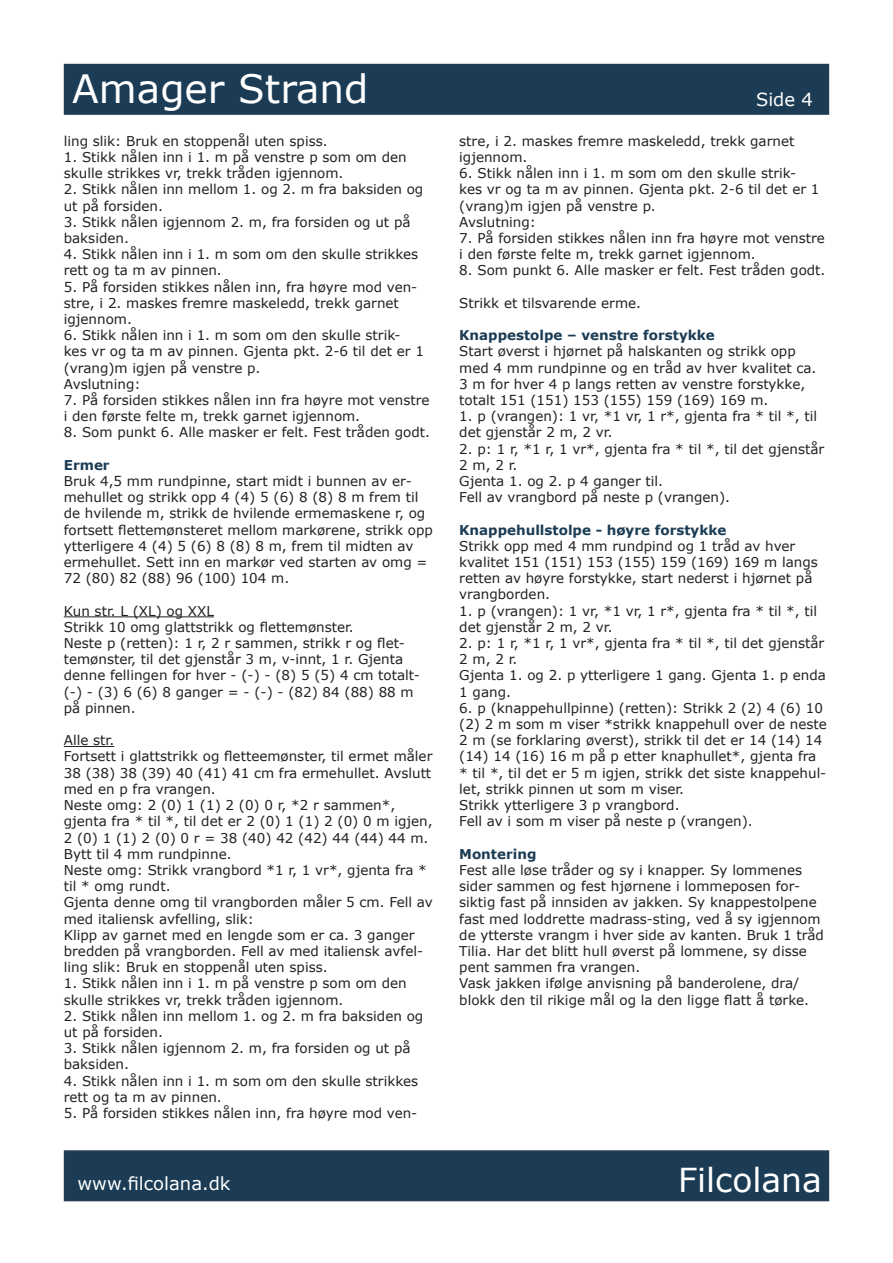
<style>
.page{position:relative;width:893px;height:1263px;background:#fff}
.page>*{position:absolute;margin:0;border:0;box-sizing:border-box;transform-origin:0 0}
.t1{font:39px "Verdana";color:#fff}
.t2{font:33px "Verdana";color:#fff}
.t3{font:18px "Verdana";color:#fff}
.krop{font:13.5px/16.2px "Verdana";color:#231f20}
.krop-2{font:700 13.5px "Verdana";color:#1b3c54}
</style>
<div class="page">
<div style="left:64px;top:64px;width:765px;height:51px;background:#1b3c54;border:2px solid #243c54"></div>
<div style="left:64px;top:1150px;width:765px;height:51px;background:#1b3c54;border:2px solid #243c54"></div>
<hr style="left:64px;top:616px;width:150px;height:1px;background:#231f20">
<hr style="left:64px;top:746px;width:50px;height:1px;background:#231f20">
<h1 class="t1" style="left:72px;top:62px;width:298px">Amager Strand</h1>
<p class="krop" style="left:64px;top:133px;width:265px">ling slik: Bruk en stoppenål uten spiss.</p>
<p class="krop" style="left:64px;top:149px;width:345px">1. Stikk nålen inn i 1. m på venstre p som om den skulle strikkes vr, trekk tråden igjennom.</p>
<p class="krop" style="left:64px;top:181px;width:361px">2. Stikk nålen inn mellom 1. og 2. m fra baksiden og ut på forsiden.</p>
<p class="krop" style="left:64px;top:214px;width:348px">3. Stikk nålen igjennom 2. m, fra forsiden og ut på baksiden.</p>
<p class="krop" style="left:64px;top:246px;width:356px">4. Stikk nålen inn i 1. m som om den skulle strikkes rett og ta m av pinnen.</p>
<p class="krop" style="left:64px;top:278px;width:355px">5. På forsiden stikkes nålen inn, fra høyre mod ven&shy;stre, i 2. maskes fremre maskeledd, trekk garnet igjennom.</p>
<p class="krop" style="left:64px;top:327px;width:362px">6. Stikk nålen inn i 1. m som om den skulle strik&shy;kes vr og ta m av pinnen. Gjenta pkt. 2-6 til det er 1 (vrang)m igjen på venstre p.</p>
<p class="krop" style="left:64px;top:376px;width:78px">Avslutning:</p>
<p class="krop" style="left:64px;top:392px;width:367px">7. På forsiden stikkes nålen inn fra høyre mot venstre i den første felte m, trekk garnet igjennom.</p>
<p class="krop" style="left:64px;top:424px;width:368px">8. Som punkt 6. Alle masker er felt. Fest tråden godt.</p>
<p class="krop-2" style="left:64px;top:455px;width:47px">Ermer</p>
<p class="krop" style="left:64px;top:473px;width:371px">Bruk 4,5 mm rundpinne, start midt i bunnen av er&shy;mehullet og strikk opp 4 (4) 5 (6) 8 (8) 8 m frem til de hvilende m, strikk de hvilende ermemaskene r, og fortsett flettemønsteret mellom markørene, strikk opp ytterligere 4 (4) 5 (6) 8 (8) 8 m, frem til midten av ermehullet. Sett inn en markør ved starten av omg = 72 (80) 82 (88) 96 (100) 104 m.</p>
<p class="krop" style="left:64px;top:602px;width:152px">Kun str. L (XL) og XXL</p>
<p class="krop" style="left:64px;top:619px;width:292px">Strikk 10 omg glattstrikk og flettemønster.</p>
<p class="krop" style="left:64px;top:635px;width:358px">Neste p (retten): 1 r, 2 r sammen, strikk r og flet&shy;temønster, til det gjenstår 3 m, v-innt, 1 r. Gjenta denne fellingen for hver - (-) - (8) 5 (5) 4 cm totalt-(-) - (3) 6 (6) 8 ganger = - (-) - (82) 84 (88) 88 m på pinnen.</p>
<p class="krop" style="left:64px;top:732px;width:52px">Alle str.</p>
<p class="krop" style="left:64px;top:748px;width:370px;text-align:justify">Fortsett i glattstrikk og fletteemønster, til ermet måler 38 (38) 38 (39) 40 (41) 41 cm fra ermehullet. Avslutt med en p fra vrangen.</p>
<p class="krop" style="left:64px;top:797px;width:370px">Neste omg: 2 (0) 1 (1) 2 (0) 0 r, *2 r sammen*, gjenta fra * til *, til det er 2 (0) 1 (1) 2 (0) 0 m igjen,<br>2 (0) 1 (1) 2 (0) 0 r = 38 (40) 42 (42) 44 (44) 44 m.</p>
<p class="krop" style="left:64px;top:845px;width:169px">Bytt til 4 mm rundpinne.</p>
<p class="krop" style="left:64px;top:862px;width:365px">Neste omg: Strikk vrangbord *1 r, 1 vr*, gjenta fra * til * omg rundt.</p>
<p class="krop" style="left:64px;top:894px;width:371px">Gjenta denne omg til vrangborden måler 5 cm. Fell av med italiensk avfelling, slik:</p>
<p class="krop" style="left:64px;top:926px;width:361px">Klipp av garnet med en lengde som er ca. 3 ganger bredden på vrangborden. Fell av med italiensk avfel&shy;ling slik: Bruk en stoppenål uten spiss.</p>
<p class="krop" style="left:64px;top:975px;width:345px">1. Stikk nålen inn i 1. m på venstre p som om den skulle strikkes vr, trekk tråden igjennom.</p>
<p class="krop" style="left:64px;top:1007px;width:361px">2. Stikk nålen inn mellom 1. og 2. m fra baksiden og ut på forsiden.</p>
<p class="krop" style="left:64px;top:1040px;width:348px">3. Stikk nålen igjennom 2. m, fra forsiden og ut på baksiden.</p>
<p class="krop" style="left:64px;top:1072px;width:356px">4. Stikk nålen inn i 1. m som om den skulle strikkes rett og ta m av pinnen.</p>
<p class="krop" style="left:64px;top:1105px;width:355px">5. På forsiden stikkes nålen inn, fra høyre mod ven-</p>
<h3 class="t3" style="left:756px;top:87px;width:58px">Side 4</h3>
<p class="krop" style="left:459px;top:133px;width:337px">stre, i 2. maskes fremre maskeledd, trekk garnet igjennom.</p>
<p class="krop" style="left:459px;top:165px;width:362px">6. Stikk nålen inn i 1. m som om den skulle strik&shy;kes vr og ta m av pinnen. Gjenta pkt. 2-6 til det er 1 (vrang)m igjen på venstre p.</p>
<p class="krop" style="left:459px;top:214px;width:78px">Avslutning:</p>
<p class="krop" style="left:459px;top:230px;width:367px">7. På forsiden stikkes nålen inn fra høyre mot venstre i den første felte m, trekk garnet igjennom.</p>
<p class="krop" style="left:459px;top:262px;width:368px">8. Som punkt 6. Alle masker er felt. Fest tråden godt.</p>
<p class="krop" style="left:459px;top:295px;width:183px">Strikk et tilsvarende erme.</p>
<p class="krop-2" style="left:459px;top:326px;width:257px">Knappestolpe – venstre forstykke</p>
<p class="krop" style="left:459px;top:343px;width:359px">Start øverst i hjørnet på halskanten og strikk opp med 4 mm rundpinne og en tråd av hver kvalitet ca.<br>3 m for hver 4 p langs retten av venstre forstykke, totalt 151 (151) 153 (155) 159 (169) 169 m.</p>
<p class="krop" style="left:459px;top:408px;width:359px">1. p (vrangen): 1 vr, *1 vr, 1 r*, gjenta fra * til *, til det gjenstår 2 m, 2 vr.</p>
<p class="krop" style="left:459px;top:440px;width:366px">2. p: 1 r, *1 r, 1 vr*, gjenta fra * til *, til det gjenstår<br>2 m, 2 r.</p>
<p class="krop" style="left:459px;top:473px;width:205px">Gjenta 1. og 2. p 4 ganger til.</p>
<p class="krop" style="left:459px;top:489px;width:272px">Fell av vrangbord på neste p (vrangen).</p>
<p class="krop-2" style="left:459px;top:520px;width:269px">Knappehullstolpe - høyre forstykke</p>
<p class="krop" style="left:459px;top:538px;width:360px">Strikk opp med 4 mm rundpind og 1 tråd av hver kvalitet 151 (151) 153 (155) 159 (169) 169 m langs retten av høyre forstykke, start nederst i hjørnet på vrangborden.</p>
<p class="krop" style="left:459px;top:602px;width:359px">1. p (vrangen): 1 vr, *1 vr, 1 r*, gjenta fra * til *, til det gjenstår 2 m, 2 vr.</p>
<p class="krop" style="left:459px;top:635px;width:366px">2. p: 1 r, *1 r, 1 vr*, gjenta fra * til *, til det gjenstår<br>2 m, 2 r.</p>
<p class="krop" style="left:459px;top:667px;width:368px">Gjenta 1. og 2. p ytterligere 1 gang. Gjenta 1. p enda<br>1 gang.</p>
<p class="krop" style="left:459px;top:700px;width:369px">6. p (knappehullpinne) (retten): Strikk 2 (2) 4 (6) 10 (2) 2 m som m viser *strikk knappehull over de neste 2 m (se forklaring øverst), strikk til det er 14 (14) 14 (14) 14 (16) 16 m på p etter knaphullet*, gjenta fra * til *, til det er 5 m igjen, strikk det siste knappehul&shy;let, strikk pinnen ut som m viser.</p>
<p class="krop" style="left:459px;top:797px;width:222px">Strikk ytterligere 3 p vrangbord.</p>
<p class="krop" style="left:459px;top:813px;width:295px">Fell av i som m viser på neste p (vrangen).</p>
<p class="krop-2" style="left:459px;top:844px;width:79px">Montering</p>
<p class="krop" style="left:459px;top:862px;width:366px">Fest alle løse tråder og sy i knapper. Sy lommenes sider sammen og fest hjørnene i lommeposen for&shy;siktig fast på innsiden av jakken. Sy knappestolpene fast med loddrette madrass-sting, ved å sy igjennom de ytterste vrangm i hver side av kanten. Bruk 1 tråd Tilia. Har det blitt hull øverst på lommene, sy disse pent sammen fra vrangen.</p>
<p class="krop" style="left:459px;top:975px;width:351px">Vask jakken ifølge anvisning på banderolene, dra/ blokk den til rikige mål og la den ligge flatt å tørke.</p>
<h3 class="t3" style="left:78px;top:1171px;width:154px">www.filcolana.dk</h3>
<h2 class="t2" style="left:678px;top:1157px;width:145px">Filcolana</h2>
</div>
